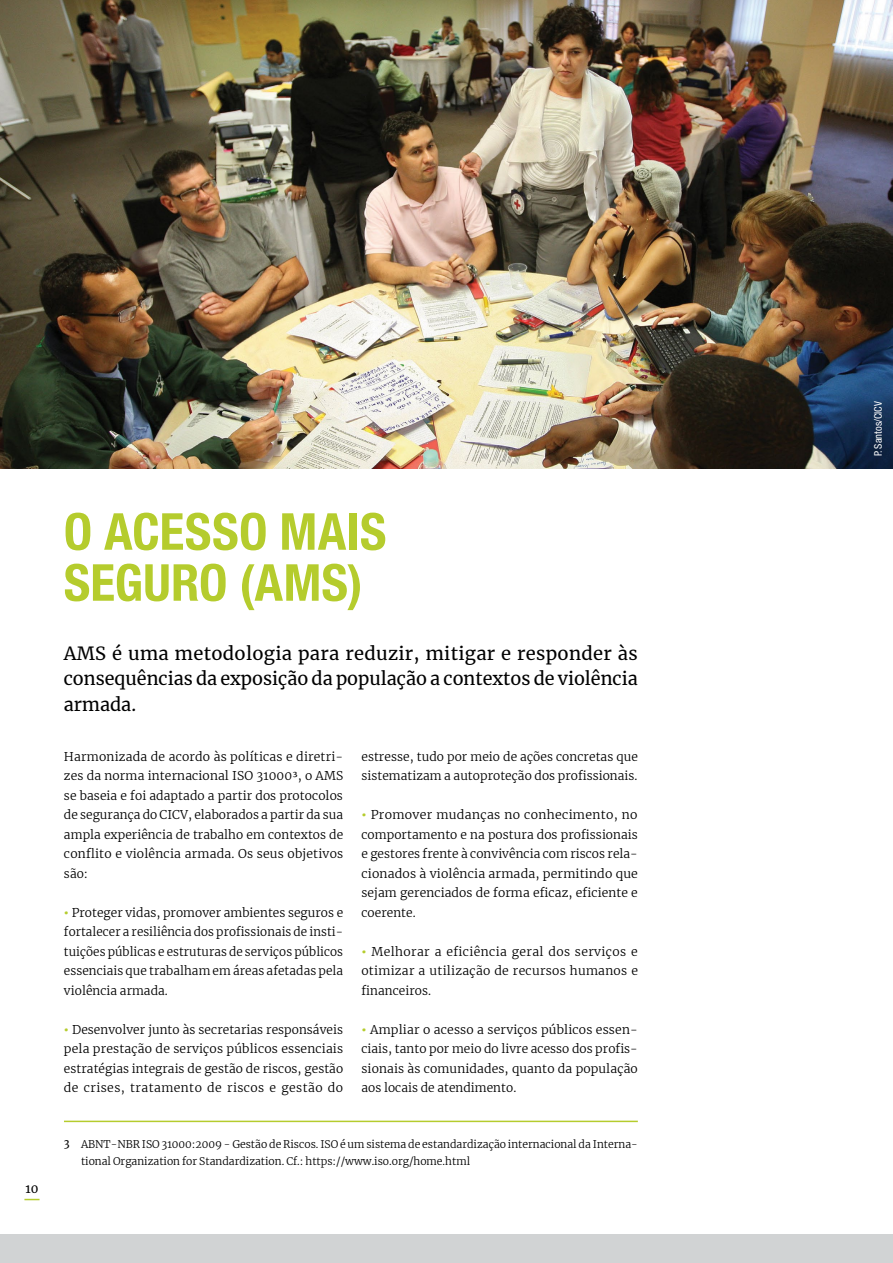
<style>
.page{position:relative;width:893px;height:1263px;background:#fff}
.page>*{position:absolute;margin:0;border:0;box-sizing:border-box;transform-origin:0 0}
.t1{font:700 condensed 51px/51px "Helvetica Neue LT Std";letter-spacing:.005em;color:#b5cc2d}
.t2{font:18px/25.5px "Merriweather";color:#000;text-align:justify}
.t3{font:300 12px/19.5px "Merriweather";letter-spacing:.005em;color:#000;text-align:justify}
.t4{font:12px "Merriweather";color:#000}
.t5{font:300 10.5px/16.5px "Merriweather";color:#000}
.t6{font:condensed 10.5px "Helvetica Neue LT Std";color:#fff}
.t7{font:10.5px "Merriweather";color:#000}
.s1{font-weight:400;font-size:10.5px}
.s2{font-weight:900;color:#b5cc2d}
</style>
<div class="page">
<svg style="left:24px;top:1199px;width:16px;height:1px"></svg>
<img style="left:0;top:0;width:893px;height:468px">
<hr style="left:64px;top:1120px;width:574px;height:2px;background:#b5cc2d">
<div style="left:0;top:1235px;width:893px;height:28px;background:#d1d3d4"></div>
<p class="t4" style="left:25px;top:1180px;width:14px">10</p>
<h1 class="t1" style="left:64px;top:505px;width:324px">O ACESSO MAIS<br>SEGURO (AMS)</h1>
<h2 class="t2" style="left:64px;top:640px;width:576px">AMS é uma metodologia para reduzir, mitigar e responder às consequências da exposição da população a contextos de violência armada.</h2>
<p class="t3" style="left:64px;top:746px;width:281px">Harmonizada de acordo às políticas e diretri&shy;zes da norma internacional ISO 31000<span class="s1">3</span>, o AMS se baseia e foi adaptado a partir dos protocolos de segurança do CICV, elaborados a partir da sua ampla experiência de trabalho em contextos de conflito e violência armada. Os seus objetivos são:</p>
<p class="t3" style="left:64px;top:902px;width:281px"><span class="s2">•</span> Proteger vidas, promover ambientes seguros e fortalecer a resiliência dos profissionais de insti&shy;tuições públicas e estruturas de serviços públicos essenciais que trabalham em áreas afetadas pela violência armada.</p>
<p class="t3" style="left:64px;top:1019px;width:281px"><span class="s2">•</span> Desenvolver junto às secretarias responsáveis pela prestação de serviços públicos essenciais estratégias integrais de gestão de riscos, gestão de crises, tratamento de riscos e gestão do</p>
<p class="t3" style="left:361px;top:746px;width:278px">estresse, tudo por meio de ações concretas que sistematizam a autoproteção dos profissionais.</p>
<p class="t3" style="left:361px;top:805px;width:278px"><span class="s2">•</span> Promover mudanças no conhecimento, no comportamento e na postura dos profissionais e gestores frente à convivência com riscos rela&shy;cionados à violência armada, permitindo que sejam gerenciados de forma eficaz, eficiente e coerente.</p>
<p class="t3" style="left:361px;top:941px;width:278px"><span class="s2">•</span> Melhorar a eficiência geral dos serviços e otimizar a utilização de recursos humanos e financeiros.</p>
<p class="t3" style="left:361px;top:1019px;width:278px"><span class="s2">•</span> Ampliar o acesso a serviços públicos essen&shy;ciais, tanto por meio do livre acesso dos profis&shy;sionais às comunidades, quanto da população aos locais de atendimento.</p>
<p class="t7" style="left:64px;top:1136px;width:7px">3</p>
<p class="t5" style="left:81px;top:1136px;width:558px">ABNT-NBR ISO 31000:2009 - Gestão de Riscos. ISO é um sistema de estandardização internacional da Interna&shy;tional Organization for Standardization. Cf.: https://www.iso.org/home.html</p>
<p class="t6" style="left:872px;top:456px;width:57px;rotate:-90deg">P. Santos/CICV</p>
</div>
